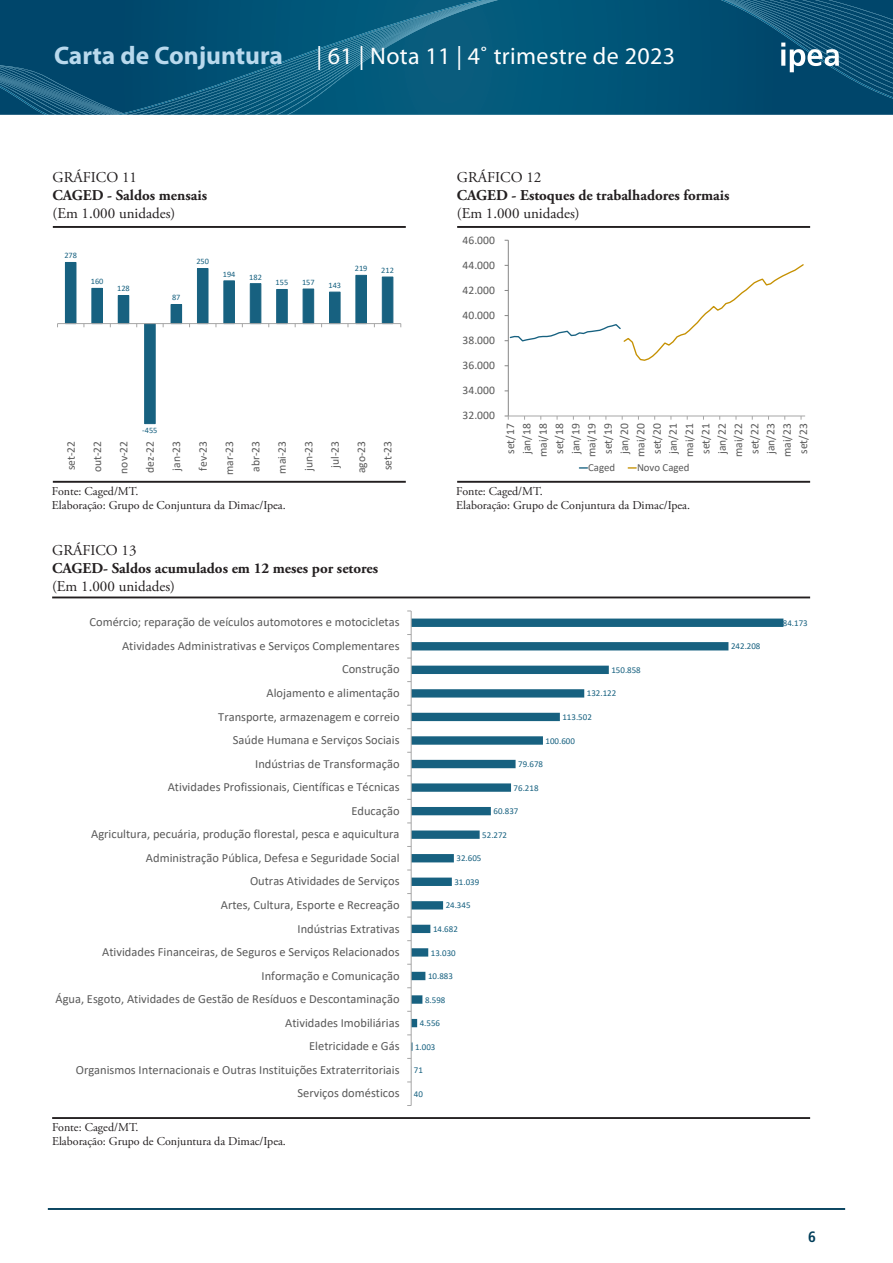
<style>
.page{position:relative;width:893px;height:1263px;background:#fff}
.page>*{position:absolute;margin:0;border:0;box-sizing:border-box;transform-origin:0 0}
.t1{font:700 25.5px "Myriad Pro";color:#b9d9ed}
.t2{font:24px "Myriad Pro";letter-spacing:.015em;color:#fff}
.t3{font:700 15px/18px "Adobe Garamond Pro";color:#231f20}
.t4{font:15px "Adobe Garamond Pro";color:#231f20}
.t5{font:700 condensed 15px "Frutiger LT Pro";color:#013d59}
.t6{font:12.45px/23.5px "Calibri";color:#595959;text-align:right}
.t7{font:12px "Adobe Garamond Pro";color:#231f20}
.t8{font:11.55px/16.2px "Calibri";color:#595959;text-align:justify}
.t9{font:10.8px "Calibri";color:#595959}
.t10{font:8.85px "Calibri";color:#176180}
.t11{font:8.25px "Calibri";color:#176180}
.s1{font-weight:400}
</style>
<div class="page">
<hr style="left:48px;top:1208px;width:797px;height:2px;background:#013d59">
<svg style="left:498px;top:0;width:395px;height:115px;background:#015376"></svg>
<svg style="left:0;top:0;width:498px;height:115px;background:#095779"></svg>
<svg style="left:721px;top:0;width:172px;height:100px;background:#115578"></svg>
<hr style="left:52px;top:1117px;width:758px;height:2px;background:#231f20">
<hr style="left:52px;top:596px;width:758px;height:2px;background:#231f20">
<svg style="left:412px;top:618px;width:371px;height:433px"></svg>
<hr style="left:411px;top:611px;width:1px;height:494px;background:#a6a6a6">
<hr style="left:53px;top:481px;width:353px;height:2px;background:#231f20">
<hr style="left:53px;top:226px;width:353px;height:2px;background:#231f20">
<div style="left:65px;top:262px;width:11px;height:62px;background:#176180"></div>
<div style="left:92px;top:288px;width:10px;height:36px;background:#176180"></div>
<div style="left:92px;top:288px;width:11px;height:36px;border:1px solid #176180"></div>
<div style="left:118px;top:295px;width:11px;height:29px;background:#176180"></div>
<div style="left:144px;top:323px;width:11px;height:101px;background:#176180;border:1px solid #176180"></div>
<div style="left:171px;top:304px;width:11px;height:20px;background:#176180"></div>
<div style="left:197px;top:268px;width:11px;height:56px;background:#176180"></div>
<div style="left:224px;top:281px;width:11px;height:43px;background:#176180"></div>
<div style="left:250px;top:283px;width:11px;height:41px;background:#176180;border:1px solid #176180"></div>
<div style="left:277px;top:289px;width:10px;height:35px;background:#176180"></div>
<div style="left:303px;top:289px;width:11px;height:35px;background:#176180;border:1px solid #176180"></div>
<div style="left:329px;top:292px;width:11px;height:32px;background:#176180"></div>
<div style="left:356px;top:275px;width:11px;height:49px;background:#176180"></div>
<div style="left:382px;top:277px;width:11px;height:47px;background:#176180;border:1px solid #176180"></div>
<hr style="left:58px;top:323px;width:343px;height:1px;background:#a6a6a6">
<hr style="left:457px;top:481px;width:353px;height:2px;background:#231f20">
<hr style="left:457px;top:226px;width:353px;height:2px;background:#231f20">
<hr style="left:508px;top:240px;width:1px;height:176px;background:#868686">
<hr style="left:508px;top:416px;width:297px;height:1px;background:#a6a6a6">
<svg style="left:505px;top:263px;width:299px;height:103px"></svg>
<svg style="left:579px;top:467px;width:8px;height:2px"></svg>
<svg style="left:628px;top:467px;width:8px;height:2px"></svg>
<h1 class="t1" style="left:54px;top:39px;width:230px">Carta de Conjuntura</h1>
<h2 class="t2" style="left:316px;top:41px;width:360px">| 61 | Nota 11 | 4˚ trimestre de 2023</h2>
<p class="t4" style="left:53px;top:168px;width:86px">GRÁFICO 11</p>
<p class="t3" style="left:53px;top:187px;width:156px">CAGED - Saldos mensais</p>
<p class="t4" style="left:53px;top:204px;width:124px">(Em 1.000 unidades)</p>
<p class="t11" style="left:64px;top:250px;width:14px">278</p>
<p class="t11" style="left:91px;top:276px;width:14px">160</p>
<p class="t11" style="left:117px;top:283px;width:14px">128</p>
<p class="t11" style="left:172px;top:292px;width:10px">87</p>
<p class="t11" style="left:196px;top:256px;width:14px">250</p>
<p class="t11" style="left:223px;top:268px;width:14px">194</p>
<p class="t11" style="left:249px;top:271px;width:14px">182</p>
<p class="t11" style="left:276px;top:277px;width:14px">155</p>
<p class="t11" style="left:302px;top:276px;width:14px">157</p>
<p class="t11" style="left:328px;top:280px;width:14px">143</p>
<p class="t11" style="left:355px;top:263px;width:14px">219</p>
<p class="t11" style="left:381px;top:264px;width:14px">212</p>
<p class="t11" style="left:142px;top:425px;width:17px">-455</p>
<p class="t8" style="left:62px;top:470px;width:31px;rotate:-90deg">set-22</p>
<p class="t8" style="left:89px;top:472px;width:33px;rotate:-90deg">out-22</p>
<p class="t8" style="left:115px;top:474px;width:34px;rotate:-90deg">nov-22</p>
<p class="t8" style="left:142px;top:473px;width:33px;rotate:-90deg">dez-22</p>
<p class="t8" style="left:168px;top:471px;width:31px;rotate:-90deg">jan-23</p>
<p class="t8" style="left:194px;top:471px;width:31px;rotate:-90deg">fev-23</p>
<p class="t8" style="left:221px;top:475px;width:36px;rotate:-90deg">mar-23</p>
<p class="t8" style="left:247px;top:472px;width:32px;rotate:-90deg">abr-23</p>
<p class="t8" style="left:274px;top:474px;width:34px;rotate:-90deg">mai-23</p>
<p class="t8" style="left:300px;top:471px;width:32px;rotate:-90deg">jun-23</p>
<p class="t8" style="left:326px;top:468px;width:28px;rotate:-90deg">jul-23</p>
<p class="t8" style="left:353px;top:473px;width:34px;rotate:-90deg">ago-23</p>
<p class="t8" style="left:379px;top:470px;width:31px;rotate:-90deg">set-23</p>
<p class="t7" style="left:52px;top:484px;width:88px">Fonte: Caged/MT.</p>
<p class="t7" style="left:52px;top:498px;width:235px">Elaboração: Grupo de Conjuntura da Dimac/Ipea.</p>
<p class="t4" style="left:52px;top:541px;width:86px">GRÁFICO 13</p>
<p class="t3" style="left:52px;top:560px;width:327px">CAGED- Saldos acumulados em 12 meses por setores <span class="s1">(Em 1.000 unidades)</span></p>
<p class="t6" style="left:56px;top:610px;width:346px">Comércio; reparação de veículos automotores e motocicletas Atividades Administrativas e Serviços Complementares<br>Construção<br>Alojamento e alimentação<br>Transporte, armazenagem e correio<br>Saúde Humana e Serviços Sociais<br>Indústrias de Transformação<br>Atividades Profissionais, Científicas e Técnicas<br>Educação<br>Agricultura, pecuária, produção florestal, pesca e aquicultura Administração Pública, Defesa e Seguridade Social<br>Outras Atividades de Serviços<br>Artes, Cultura, Esporte e Recreação<br>Indústrias Extrativas<br>Atividades Financeiras, de Seguros e Serviços Relacionados Informação e Comunicação<br>Água, Esgoto, Atividades de Gestão de Resíduos e Descontaminação Atividades Imobiliárias<br>Eletricidade e Gás<br>Organismos Internacionais e Outras Instituições Extraterritoriais Serviços domésticos</p>
<p class="t7" style="left:52px;top:1120px;width:88px">Fonte: Caged/MT.</p>
<p class="t7" style="left:52px;top:1134px;width:235px">Elaboração: Grupo de Conjuntura da Dimac/Ipea.</p>
<p class="t4" style="left:457px;top:168px;width:86px">GRÁFICO 12</p>
<p class="t3" style="left:457px;top:187px;width:274px">CAGED - Estoques de trabalhadores formais</p>
<p class="t4" style="left:457px;top:204px;width:124px">(Em 1.000 unidades)</p>
<p class="t8" style="left:463px;top:231px;width:34px">46.000</p>
<p class="t8" style="left:463px;top:256px;width:34px">44.000</p>
<p class="t8" style="left:463px;top:282px;width:34px">42.000</p>
<p class="t8" style="left:463px;top:307px;width:34px">40.000</p>
<p class="t8" style="left:463px;top:332px;width:34px">38.000</p>
<p class="t8" style="left:463px;top:357px;width:34px">36.000</p>
<p class="t8" style="left:463px;top:382px;width:34px">34.000</p>
<p class="t8" style="left:463px;top:407px;width:34px">32.000</p>
<p class="t8" style="left:502px;top:457px;width:35px;rotate:-90deg">set/17 jan/18 mai/18 set/18 jan/19 mai/19 set/19 jan/20 mai/20 set/20 jan/21 mai/21 set/21 jan/22 mai/22 set/22 jan/23 mai/23 set/23</p>
<p class="t9" style="left:588px;top:460px;width:29px">Caged</p>
<p class="t9" style="left:637px;top:460px;width:54px">Novo Caged</p>
<p class="t7" style="left:456px;top:484px;width:88px">Fonte: Caged/MT.</p>
<p class="t7" style="left:456px;top:498px;width:235px">Elaboração: Grupo de Conjuntura da Dimac/Ipea.</p>
<p class="t10" style="left:611px;top:664px;width:31px">150.858</p>
<p class="t10" style="left:587px;top:687px;width:31px">132.122</p>
<p class="t10" style="left:562px;top:711px;width:31px">113.502</p>
<p class="t10" style="left:545px;top:734px;width:31px">100.600</p>
<p class="t10" style="left:518px;top:758px;width:26px">79.678</p>
<p class="t10" style="left:514px;top:781px;width:26px">76.218</p>
<p class="t10" style="left:493px;top:805px;width:26px">60.837</p>
<p class="t10" style="left:482px;top:829px;width:26px">52.272</p>
<p class="t10" style="left:456px;top:852px;width:26px">32.605</p>
<p class="t10" style="left:454px;top:876px;width:26px">31.039</p>
<p class="t10" style="left:446px;top:899px;width:26px">24.345</p>
<p class="t10" style="left:433px;top:923px;width:26px">14.682</p>
<p class="t10" style="left:431px;top:946px;width:26px">13.030</p>
<p class="t10" style="left:428px;top:970px;width:26px">10.883</p>
<p class="t10" style="left:425px;top:993px;width:22px">8.598</p>
<p class="t10" style="left:420px;top:1017px;width:22px">4.556</p>
<p class="t10" style="left:415px;top:1040px;width:22px">1.003</p>
<p class="t10" style="left:414px;top:1064px;width:11px">71</p>
<p class="t10" style="left:414px;top:1088px;width:11px">40</p>
<p class="t10" style="left:731px;top:640px;width:31px">242.208</p>
<p class="t10" style="left:778px;top:617px;width:31px">284.173</p>
<p class="t5" style="left:808px;top:1228px;width:9px">6</p>
</div>
